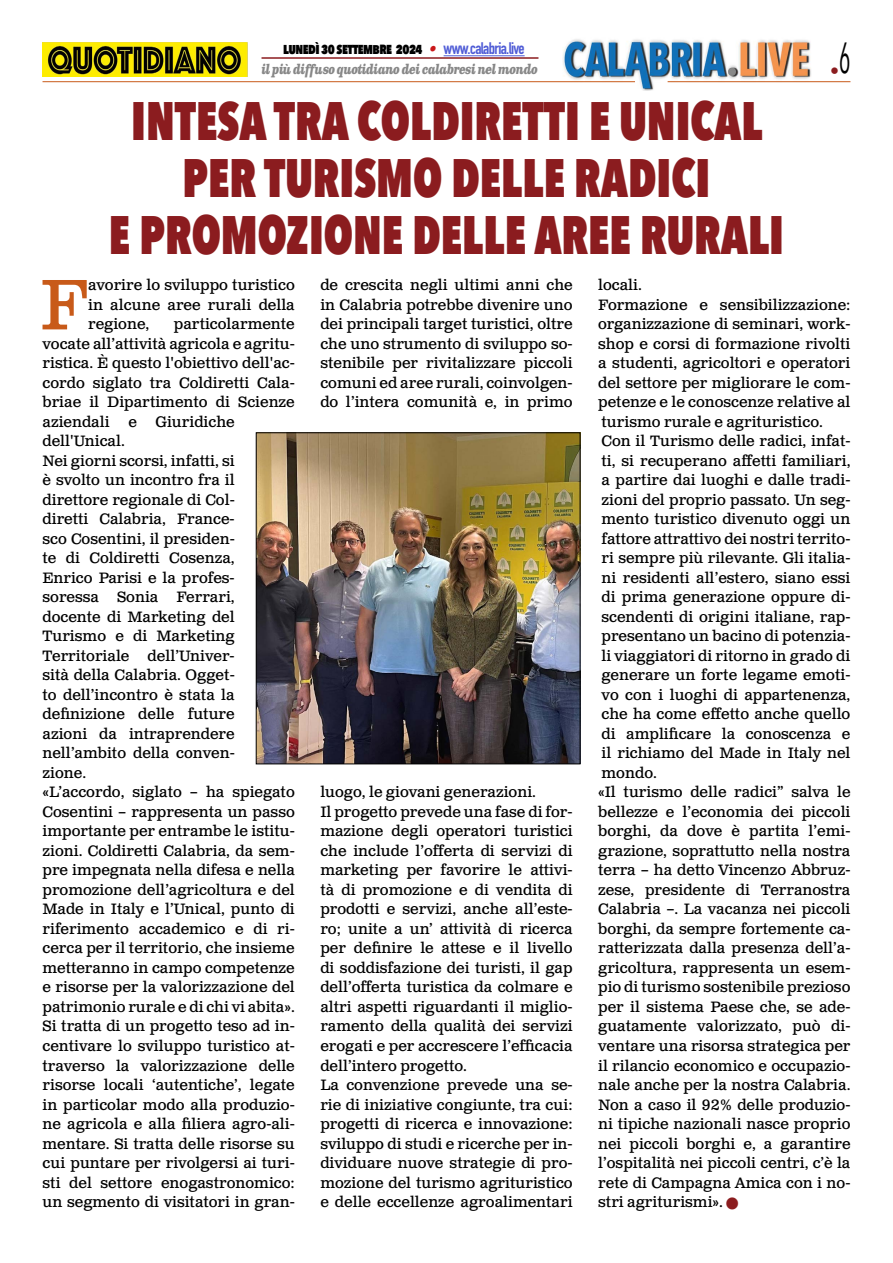
<style>
.page{position:relative;width:893px;height:1263px;background:#fff}
.page>*{position:absolute;margin:0;border:0;box-sizing:border-box;transform-origin:0 0}
.t1{font:71.25px "Clarendon Text Pro";color:#c85a19}
.t2{font:800 54px/57px "Avenir Next Condensed";color:#8b1c1f;text-align:center;scale:.85 1}
.t3{font:18px "Avenir Next Condensed";color:#8b1c1f}
.t4{font:15px/19.5px "Clarendon Text Pro";color:#000}
.t5{font:800 15px "Avenir Next Condensed";letter-spacing:-.04em;color:#000;scale:.9 1}
.t6{font:italic 700 13.5px "Clarendon Text Pro";letter-spacing:-.06em;color:#878787;scale:.79 1}
.s1{font-family:"Clarendon Text Pro";font-weight:700;font-style:italic;color:#ca181a}
.s2{font-family:"DIN Condensed";font-weight:700;font-size:16.5px;color:#4f5cd6}
.s3{color:#8b1c1f}
</style>
<div class="page">
<img style="left:563px;top:39px;width:248px;height:51px">
<hr style="left:43px;top:81px;width:592px;height:1px;background:#c85a19">
<hr style="left:668px;top:81px;width:182px;height:1px;background:#c85a19">
<hr style="left:444px;top:55px;width:81px;height:1px;background:#4f5cd6">
<hr style="left:261px;top:57px;width:277px;height:2px;background:#8b1c1f">
<img style="left:43px;top:42px;width:204px;height:35px">
<img style="left:258px;top:435px;width:320px;height:327px">
<div style="left:256px;top:433px;width:324px;height:331px;border:1px solid #000"></div>
<p class="t5" style="left:283px;top:39px;width:270px">lunedì 30 settembre 2024 <span class="s1">•</span> <span class="s2">www.calabria.live</span></p>
<p class="t6" style="left:261px;top:61px;width:352px">il più diffuso quotidiano dei calabresi nel mondo</p>
<h2 class="t2" style="left:109px;top:92px;width:796px">INTESA TRA COLDIRETTI E UNICAL<br>PER TURISMO DELLE RADICI<br>E PROMOZIONE DELLE AREE RURALI</h2>
<p class="t3" style="left:830px;top:55px;width:22px">•<sup>6</sup></p>
<h1 class="t1" style="left:40px;top:262px;width:50px">F</h1>
<p class="t4" style="left:88px;top:276px;width:208px;text-align:justify">avorire lo sviluppo turistico in alcune aree rurali della regione,</p>
<p class="t4" style="left:43px;top:315px;width:254px;text-indent:131px">particolarmente vocate all’attività agricola e agritu&shy;ristica. È questo l'obiettivo dell'ac&shy;cordo siglato tra Coldiretti Cala&shy;briae il Dipartimento di Scienze aziendali e Giuridiche dell'Unical.<br>Nei giorni scorsi, infatti, si<br>è svolto un incontro fra il direttore regionale di Col-<br>diretti Calabria, France-<br>sco Cosentini, il presiden-<br>te di Coldiretti Cosenza,<br>Enrico Parisi e la profes&shy;soressa Sonia Ferrari, docente di Marketing del<br>Turismo e di Marketing<br>Territoriale dell’Univer-<br>sità della Calabria. Ogget-<br>to dell’incontro è stata la definizione delle future<br>azioni da intraprendere nell’ambito della conven-<br>zione.<br>«L’accordo, siglato – ha spiegato<br>Cosentini – rappresenta un passo importante per entrambe le istitu&shy;zioni. Coldiretti Calabria, da sem&shy;pre impegnata nella difesa e nella promozione dell’agricoltura e del<br>Made in Italy e l’Unical, punto di riferimento accademico e di ri&shy;cerca per il territorio, che insieme metteranno in campo competenze e risorse per la valorizzazione del patrimonio rurale e di chi vi abita».<br>Si tratta di un progetto teso ad in&shy;centivare lo sviluppo turistico at&shy;traverso la valorizzazione delle risorse locali ‘autentiche’, legate in particolar modo alla produzio&shy;ne agricola e alla filiera agro-ali&shy;mentare. Si tratta delle risorse su cui puntare per rivolgersi ai turi&shy;sti del settore enogastronomico: un segmento di visitatori in gran-</p>
<p class="t4" style="left:320px;top:276px;width:254px;text-align:justify">de crescita negli ultimi anni che in Calabria potrebbe divenire uno dei principali target turistici, oltre che uno strumento di sviluppo so&shy;stenibile per rivitalizzare piccoli comuni ed aree rurali, coinvolgen&shy;do l’intera comunità e, in primo</p>
<p class="t4" style="left:320px;top:783px;width:254px">luogo, le giovani generazioni.<br>Il progetto prevede una fase di for&shy;mazione degli operatori turistici che include l’offerta di servizi di marketing per favorire le attivi&shy;tà di promozione e di vendita di prodotti e servizi, anche all’este&shy;ro; unite a un’ attività di ricerca per definire le attese e il livello di soddisfazione dei turisti, il gap dell’offerta turistica da colmare e altri aspetti riguardanti il miglio&shy;ramento della qualità dei servizi erogati e per accrescere l’efficacia dell’intero progetto.<br>La convenzione prevede una se&shy;rie di iniziative congiunte, tra cui: progetti di ricerca e innovazione: sviluppo di studi e ricerche per in&shy;dividuare nuove strategie di pro&shy;mozione del turismo agrituristico e delle eccellenze agroalimentari</p>
<p class="t4" style="left:598px;top:276px;width:254px">locali.<br>Formazione e sensibilizzazione: organizzazione di seminari, work&shy;shop e corsi di formazione rivolti a studenti, agricoltori e operatori del settore per migliorare le com&shy;petenze e le conoscenze relative al turismo rurale e agrituristico.<br>Con il Turismo delle radici, infat&shy;ti, si recuperano affetti familiari, a partire dai luoghi e dalle tradi&shy;zioni del proprio passato. Un seg&shy;mento turistico divenuto oggi un fattore attrattivo dei nostri territo&shy;ri sempre più rilevante. Gli italia&shy;ni residenti all’estero, siano essi di prima generazione oppure di&shy;scendenti di origini italiane, rap&shy;presentano un bacino di potenzia&shy;li viaggiatori di ritorno in grado di generare un forte legame emoti&shy;vo con i luoghi di appartenenza, che ha come effetto anche quello di amplificare la conoscenza e il richiamo del Made in Italy nel mondo.<br>«Il turismo delle radici” salva le bellezze e l’economia dei piccoli borghi, da dove è partita l’emi&shy;grazione, soprattutto nella nostra terra – ha detto Vincenzo Abbruz&shy;zese, presidente di Terranostra<br>Calabria –. La vacanza nei piccoli borghi, da sempre fortemente ca&shy;ratterizzata dalla presenza dell’a&shy;gricoltura, rappresenta un esem&shy;pio di turismo sostenibile prezioso per il sistema Paese che, se ade&shy;guatamente valorizzato, può di&shy;ventare una risorsa strategica per il rilancio economico e occupazio&shy;nale anche per la nostra Calabria.<br>Non a caso il 92% delle produzio&shy;ni tipiche nazionali nasce proprio nei piccoli borghi e, a garantire l’ospitalità nei piccoli centri, c’è la rete di Campagna Amica con i no&shy;stri agriturismi». <span class="s3">■</span></p>
</div>
